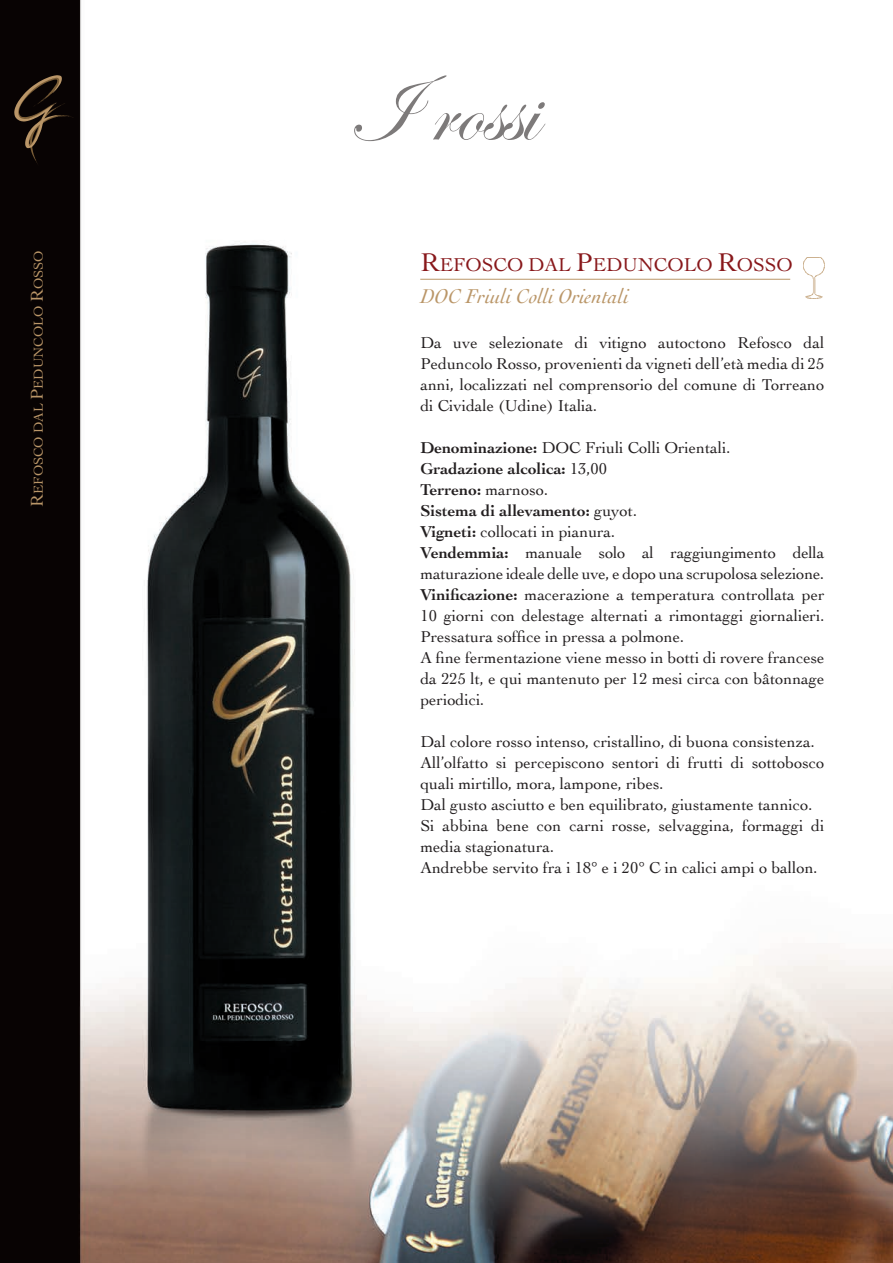
<style>
.page{position:relative;width:893px;height:1263px;background:#fff}
.page>*{position:absolute;margin:0;border:0;box-sizing:border-box;transform-origin:0 0}
.t1{font:97.5px "Edwardian Script ITC";color:#7d7a7a}
.t2{font:italic 21px "Cochin";color:#ba9668}
.t3{font:19.5px "Cochin";color:#88181b}
.t4{font:16.5px/21px "Cochin";color:#231f20;text-align:justify}
.t5{font:700 16.5px "Cochin";color:#231f20}
.t6{font:13.5px "Cochin";color:#ba9668}
.s1{font-size:18px}
.s2{font-size:27px}
.s3{font-weight:700}
.s4{font-weight:400}
</style>
<div class="page">
<img style="left:0;top:0;width:893px;height:1263px">
<div style="left:16px;top:75px;width:58px;height:91px;background:#080303"></div>
<img style="left:15px;top:75px;width:48px;height:74px">
<hr style="left:420px;top:279px;width:370px;height:1px;background:#ba9668">
<img style="left:804px;top:257px;width:21px;height:42px">
<p class="t6" style="left:29px;top:507px;width:258px;rotate:-90deg"><span class="s1">R</span>EFOSCO DAL <span class="s1">P</span>EDUNCOLO <span class="s1">R</span>OSSO</p>
<p class="t1" style="left:347px;top:56px;width:191px">I rossi</p>
<p class="t3" style="left:420px;top:252px;width:374px"><span class="s2">R</span>EFOSCO DAL <span class="s2">P</span>EDUNCOLO <span class="s2">R</span>OSSO</p>
<p class="t2" style="left:420px;top:282px;width:210px">DOC Friuli Colli Orientali</p>
<p class="t4" style="left:420px;top:331px;width:405px">Da uve selezionate di vitigno autoctono Refosco dal Peduncolo Rosso, provenienti da vigneti dell’età media di 25 anni, localizzati nel comprensorio del comune di Torreano di Cividale (Udine) Italia.</p>
<p class="t4" style="left:420px;top:436px;width:312px"><span class="s3">Denominazione:</span> DOC Friuli Colli Orientali.</p>
<p class="t5" style="left:420px;top:457px;width:188px">Gradazione alcolica: <span class="s4">13,00</span></p>
<p class="t5" style="left:420px;top:478px;width:129px">Terreno: <span class="s4">marnoso.</span></p>
<p class="t5" style="left:420px;top:499px;width:218px">Sistema di allevamento: <span class="s4">guyot.</span></p>
<p class="t4" style="left:420px;top:520px;width:196px"><span class="s3">Vigneti:</span> collocati in pianura.</p>
<p class="t4" style="left:420px;top:541px;width:405px"><span class="s3">Vendemmia:</span> manuale solo al raggiungimento della maturazione ideale delle uve, e dopo una scrupolosa selezione.</p>
<p class="t4" style="left:420px;top:583px;width:405px"><span class="s3">Vinificazione:</span> macerazione a temperatura controllata per 10 giorni con delestage alternati a rimontaggi giornalieri.<br>Pressatura soffice in pressa a polmone.</p>
<p class="t4" style="left:420px;top:646px;width:405px">A fine fermentazione viene messo in botti di rovere francese da 225 lt, e qui mantenuto per 12 mesi circa con bâtonnage periodici.</p>
<p class="t4" style="left:420px;top:730px;width:396px">Dal colore rosso intenso, cristallino, di buona consistenza.</p>
<p class="t4" style="left:420px;top:751px;width:405px">All’olfatto si percepiscono sentori di frutti di sottobosco quali mirtillo, mora, lampone, ribes.</p>
<p class="t4" style="left:420px;top:793px;width:394px">Dal gusto asciutto e ben equilibrato, giustamente tannico.</p>
<p class="t4" style="left:420px;top:814px;width:405px">Si abbina bene con carni rosse, selvaggina, formaggi di media stagionatura.</p>
<p class="t4" style="left:420px;top:856px;width:399px">Andrebbe servito fra i 18° e i 20° C in calici ampi o ballon.</p>
</div>
